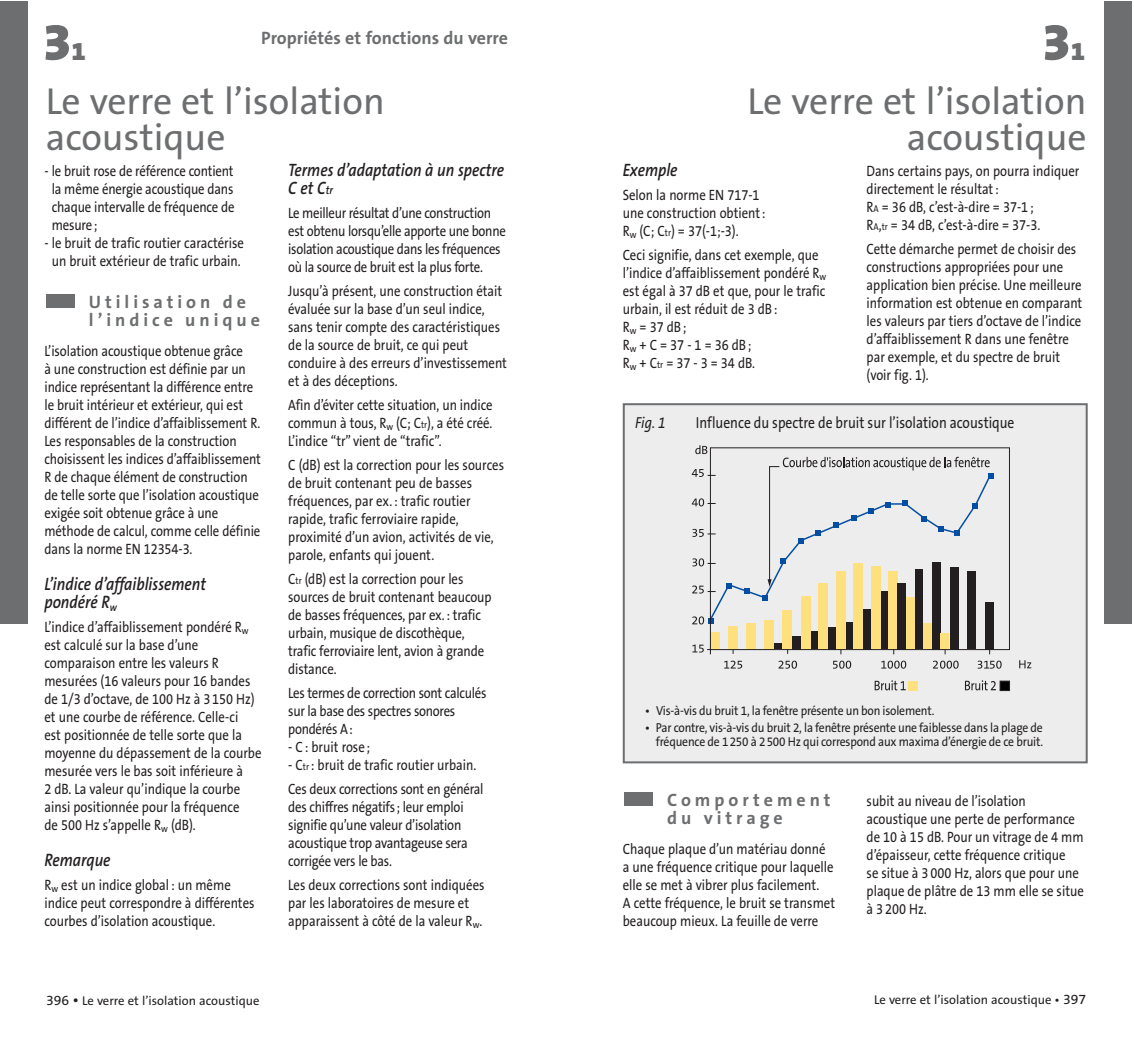
<style>
.page{position:relative;width:1134px;height:1038px;background:#fff}
.page>*{position:absolute;margin:0;border:0;box-sizing:border-box;transform-origin:0 0}
.t1{font:900 52px "The Sans B9";color:#6c6e70}
.t2{font:37.8px/36px "The Sans B5 Plain";color:#6c6e70;text-align:right}
.t3{font:italic 600 18px/18px "The Sans B6";color:#231f20;scale:.85 1}
.t4{font:700 18px/18px "The Sans B7";letter-spacing:.22em;color:#6c6e70}
.t5{font:700 18px "The Sans B7";color:#6c6e70}
.t6{font:16px "The Sans B5 Plain";color:#231f20;scale:.85 1}
.t7{font:italic 16px "The Sans B5 Plain";color:#231f20;scale:.85 1}
.t8{font:15px/18px "The Sans B5 Plain";color:#231f20;scale:.85 1}
.t9{font:15px/18px "The Sans B5 Plain";letter-spacing:-.02em;color:#231f20;scale:.85 1}
.t10{font:13px/14.6px "The Sans B5 Plain";letter-spacing:-.015em;color:#231f20;text-align:right}
.t11{font:12.6px "The Sans B5 Plain";color:#231f20}
.s1{font-size:26px}
.s2{font-size:14px}
.s3{font-size:15.8px}
.s4{font-size:12px}
.s5{font-size:10px}
</style>
<div class="page">
<div style="left:46px;top:294px;width:29px;height:13px;background:#6c6e70"></div>
<div style="left:625px;top:792px;width:28px;height:13px;background:#6c6e70"></div>
<div style="left:0;top:1px;width:27px;height:623px;background:#6c6e70"></div>
<div style="left:1105px;top:1px;width:27px;height:623px;background:#6c6e70"></div>
<div style="left:624px;top:404px;width:463px;height:358px;background:#ededee"></div>
<div style="left:774px;top:643px;width:9px;height:6px;background:#231f20"></div>
<div style="left:863px;top:609px;width:8px;height:40px;background:#231f20"></div>
<div style="left:846px;top:622px;width:8px;height:27px;background:#231f20"></div>
<div style="left:828px;top:627px;width:8px;height:22px;background:#231f20"></div>
<div style="left:810px;top:631px;width:8px;height:18px;background:#231f20"></div>
<div style="left:792px;top:636px;width:9px;height:13px;background:#231f20"></div>
<svg style="left:692px;top:644px;width:19px;height:10px"></svg>
<svg style="left:978px;top:660px;width:22px;height:8px"></svg>
<svg style="left:724px;top:660px;width:18px;height:8px"></svg>
<svg style="left:778px;top:660px;width:18px;height:8px"></svg>
<svg style="left:875px;top:680px;width:31px;height:10px"></svg>
<svg style="left:965px;top:680px;width:31px;height:10px"></svg>
<svg style="left:833px;top:660px;width:17px;height:8px"></svg>
<svg style="left:1019px;top:660px;width:12px;height:8px"></svg>
<div style="left:901px;top:660px;width:5px;height:8px;background:#2b2728;border-radius:50%"></div>
<svg style="left:881px;top:660px;width:24px;height:8px"></svg>
<svg style="left:933px;top:660px;width:24px;height:8px"></svg>
<div style="left:710px;top:632px;width:10px;height:17px;background:#ffe07f"></div>
<div style="left:728px;top:626px;width:10px;height:23px;background:#ffe07f"></div>
<div style="left:747px;top:623px;width:9px;height:26px;background:#ffe07f"></div>
<div style="left:764px;top:620px;width:10px;height:29px;background:#ffe07f"></div>
<div style="left:783px;top:610px;width:9px;height:39px;background:#ffe07f"></div>
<div style="left:801px;top:595px;width:9px;height:54px;background:#ffe07f"></div>
<div style="left:818px;top:582px;width:10px;height:67px;background:#ffe07f"></div>
<div style="left:836px;top:571px;width:10px;height:78px;background:#ffe07f"></div>
<div style="left:854px;top:563px;width:9px;height:86px;background:#ffe07f"></div>
<div style="left:908px;top:681px;width:9px;height:9px;background:#ffe07f"></div>
<div style="left:999px;top:680px;width:11px;height:11px;background:#000;border:1px solid #231f20"></div>
<div style="left:871px;top:566px;width:10px;height:83px;background:#ffe07f"></div>
<div style="left:881px;top:591px;width:7px;height:58px;background:#231f20"></div>
<div style="left:888px;top:571px;width:10px;height:78px;background:#ffe07f"></div>
<div style="left:898px;top:582px;width:8px;height:67px;background:#231f20"></div>
<div style="left:906px;top:596px;width:9px;height:53px;background:#ffe07f"></div>
<div style="left:915px;top:569px;width:8px;height:80px;background:#231f20"></div>
<div style="left:923px;top:623px;width:9px;height:26px;background:#ffe07f"></div>
<div style="left:932px;top:562px;width:8px;height:87px;background:#231f20"></div>
<div style="left:950px;top:567px;width:8px;height:82px;background:#231f20"></div>
<div style="left:967px;top:571px;width:9px;height:78px;background:#231f20"></div>
<div style="left:985px;top:602px;width:8px;height:47px;background:#231f20"></div>
<svg style="left:692px;top:445px;width:302px;height:179px"></svg>
<div style="left:940px;top:633px;width:9px;height:16px;background:#ffe07f"></div>
<div style="left:710px;top:447px;width:300px;height:203px;border:1px solid #231f20"></div>
<div style="left:623px;top:403px;width:465px;height:360px;border:2px solid #6c6e70"></div>
<p class="t1" style="left:43px;top:19px;width:44px">3<span class="s1">1</span></p>
<p class="t5" style="left:261px;top:30px;width:248px">Propriétés et fonctions du verre</p>
<p class="t2" style="left:46px;top:85px;width:341px;text-align:left">Le verre et l’isolation acoustique</p>
<p class="t8" style="left:52px;top:162px;width:217px;text-align:justify;text-indent:-7px">- le bruit rose de référence contient la même énergie acoustique dans chaque intervalle de fréquence de mesure ;</p>
<p class="t8" style="left:44px;top:234px;width:236px;text-align:center">- le bruit de trafic routier caractérise un bruit extérieur de trafic urbain.</p>
<p class="t4" style="left:89px;top:294px;width:173px">Utilisation de l’indice unique</p>
<p class="t8" style="left:44px;top:342px;width:256px">L’isolation acoustique obtenue grâce<br>à une construction est définie par un indice représentant la différence entre le bruit intérieur et extérieur, qui est différent de l’indice d’affaiblissement R.<br>Les responsables de la construction choisissent les indices d’affaiblissement R de chaque élément de construction de telle sorte que l’isolation acoustique exigée soit obtenue grâce à une méthode de calcul, comme celle définie dans la norme EN 12354-3.</p>
<p class="t3" style="left:44px;top:576px;width:192px">L’indice d’affaiblissement pondéré R<sub>w</sub></p>
<p class="t8" style="left:44px;top:618px;width:257px">L’indice d’affaiblissement pondéré R<sub>w </sub>est calculé sur la base d’une comparaison entre les valeurs R mesurées (16 valeurs pour 16 bandes de 1/3 d’octave, de 100 Hz à 3 150 Hz) et une courbe de référence. Celle-ci<br>est positionnée de telle sorte que la moyenne du dépassement de la courbe mesurée vers le bas soit inférieure à<br>2 dB. La valeur qu’indique la courbe ainsi positionnée pour la fréquence<br>de 500 Hz s’appelle R<sub>w</sub> (dB).</p>
<p class="t3" style="left:44px;top:852px;width:79px">Remarque</p>
<p class="t8" style="left:44px;top:876px;width:249px">R<sub>w</sub> est un indice global : un même indice peut correspondre à différentes courbes d’isolation acoustique.</p>
<p class="t11" style="left:46px;top:995px;width:215px"><span class="s2">396</span> <span class="s3">•</span> Le verre et l’isolation acoustique</p>
<p class="t3" style="left:288px;top:162px;width:255px">Termes d’adaptation à un spectre<br>C et C<span class="s4">tr</span></p>
<p class="t9" style="left:288px;top:204px;width:258px">Le meilleur résultat d’une construction est obtenu lorsqu’elle apporte une bonne isolation acoustique dans les fréquences où la source de bruit est la plus forte.</p>
<p class="t8" style="left:288px;top:282px;width:259px">Jusqu’à présent, une construction était évaluée sur la base d’un seul indice, sans tenir compte des caractéristiques de la source de bruit, ce qui peut conduire à des erreurs d’investissement et à des déceptions.</p>
<p class="t8" style="left:288px;top:396px;width:242px;text-align:justify">Afin d’éviter cette situation, un indice commun à tous, R<sub>w</sub> (C; C<span class="s5">tr</span>), a été créé.<br>L’indice “tr” vient de “trafic”.</p>
<p class="t8" style="left:288px;top:456px;width:256px">C (dB) est la correction pour les sources de bruit contenant peu de basses fréquences, par ex. : trafic routier rapide, trafic ferroviaire rapide, proximité d’un avion, activités de vie, parole, enfants qui jouent.</p>
<p class="t8" style="left:288px;top:570px;width:241px">C<span class="s5">tr</span> (dB) est la correction pour les sources de bruit contenant beaucoup de basses fréquences, par ex. : trafic urbain, musique de discothèque, trafic ferroviaire lent, avion à grande distance.</p>
<p class="t9" style="left:288px;top:684px;width:235px">Les termes de correction sont calculés sur la base des spectres sonores pondérés A:</p>
<p class="t8" style="left:288px;top:738px;width:98px">- C : bruit rose ;</p>
<p class="t8" style="left:288px;top:753px;width:231px;line-height:24px">- C<span class="s5">tr</span> : bruit de trafic routier urbain.<br>Ces deux corrections sont en général</p>
<p class="t8" style="left:288px;top:798px;width:213px">des chiffres négatifs; leur emploi signifie qu’une valeur d’isolation acoustique trop avantageuse sera corrigée vers le bas.</p>
<p class="t8" style="left:288px;top:876px;width:233px">Les deux corrections sont indiquées par les laboratoires de mesure et apparaissent à côté de la valeur R<sub>w</sub>.</p>
<p class="t1" style="left:1042px;top:19px;width:44px">3<span class="s1">1</span></p>
<p class="t2" style="left:747px;top:85px;width:341px">Le verre et l’isolation acoustique</p>
<p class="t3" style="left:623px;top:162px;width:66px">Exemple</p>
<p class="t8" style="left:623px;top:186px;width:170px">Selon la norme EN 717-1 une construction obtient :<br>R<sub>w</sub> (C; C<span class="s5">tr</span>) = 37(-1;-3).</p>
<p class="t8" style="left:623px;top:246px;width:241px">Ceci signifie, dans cet exemple, que l’indice d’affaiblissement pondéré R<sub>w </sub>est égal à 37 dB et que, pour le trafic urbain, il est réduit de 3 dB :<br>R<sub>w</sub> =37dB;<br>R<sub>w</sub> +C =37 - 1 =36dB;<br>R<sub>w</sub> + C<span class="s5">tr</span> = 37 - 3 = 34 dB.</p>
<p class="t8" style="left:866px;top:162px;width:252px">Dans certains pays, on pourra indiquer directement le résultat :<br>R<span class="s5">A</span> = 36 dB, c’est-à-dire = 37-1 ;<br>R<span class="s5">A</span>,<span class="s5">tr</span> = 34 dB, c’est-à-dire = 37-3.</p>
<p class="t8" style="left:866px;top:240px;width:255px">Cette démarche permet de choisir des constructions appropriées pour une application bien précise. Une meilleure information est obtenue en comparant les valeurs par tiers d’octave de l’indice d’affaiblissement R dans une fenêtre par exemple, et du spectre de bruit (voir fig. 1).</p>
<p class="t7" style="left:635px;top:415px;width:37px">Fig. 1</p>
<p class="t6" style="left:696px;top:415px;width:376px">Influence du spectre de bruit sur l’isolation acoustique</p>
<p class="t10" style="left:645px;top:703px;width:291px">• Vis-à-vis du bruit 1, la fenêtre présente un bon isolement.</p>
<p class="t10" style="left:645px;top:721px;width:400px">• Par contre, vis-à-vis du bruit 2, la fenêtre présente une faiblesse dans la plage de fréquence de 1250 à 2500 Hz qui correspond aux maxima d’énergie de ce bruit.</p>
<p class="t4" style="left:667px;top:792px;width:165px">Comportement du vitrage</p>
<p class="t8" style="left:623px;top:840px;width:251px">Chaque plaque d’un matériau donné a une fréquence critique pour laquelle elle se met à vibrer plus facilement.<br>A cette fréquence, le bruit se transmet beaucoup mieux. La feuille de verre</p>
<p class="t8" style="left:866px;top:792px;width:257px">subit au niveau de l’isolation acoustique une perte de performance de 10 à 15 dB. Pour un vitrage de 4 mm d’épaisseur, cette fréquence critique<br>se situe à 3 000 Hz, alors que pour une plaque de plâtre de 13 mm elle se situe à 3 200 Hz.</p>
<p class="t11" style="left:874px;top:994px;width:213px">Le verre et l’isolation acoustique • <span class="s2">397</span></p>
</div>
